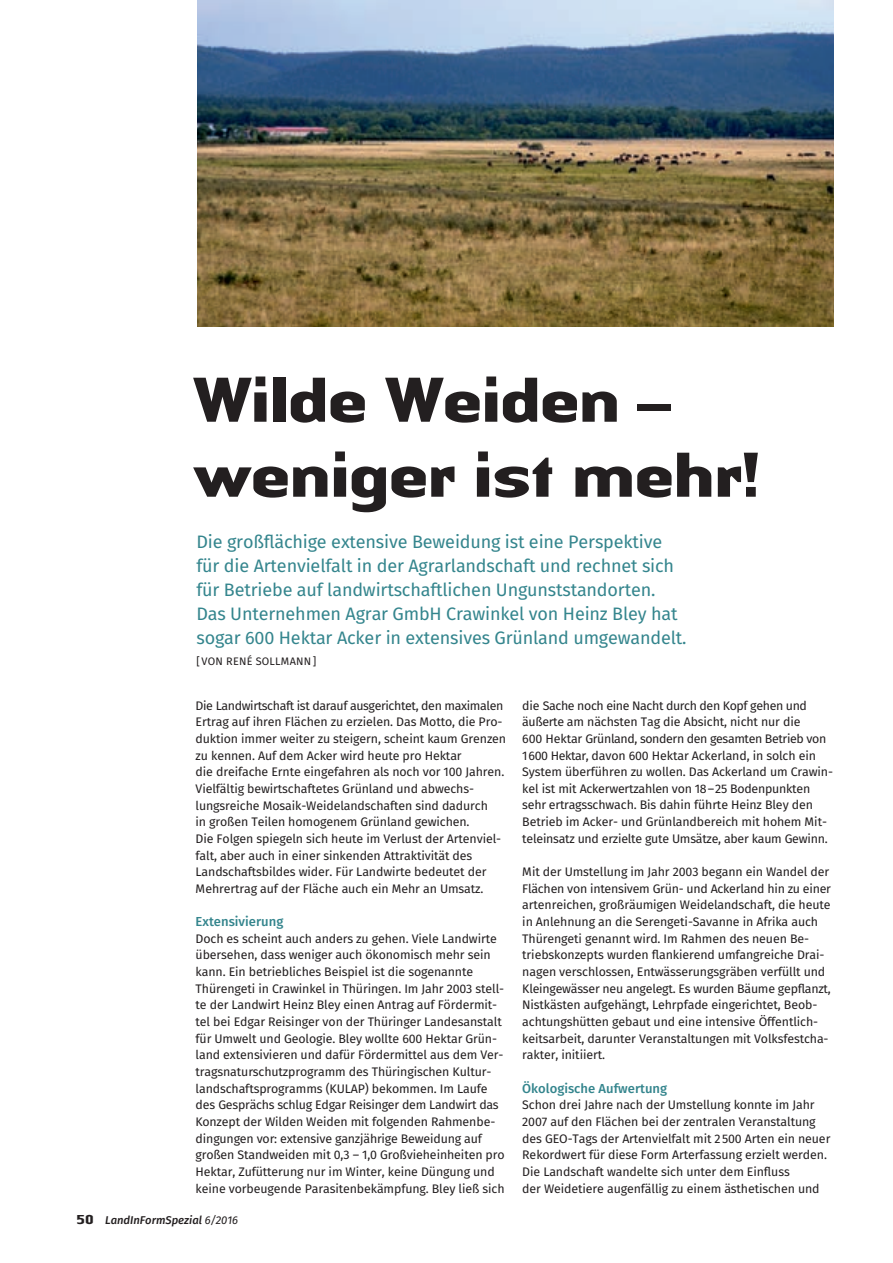
<style>
.page{position:relative;width:893px;height:1263px;background:#fff}
.page>*{position:absolute;margin:0;border:0;box-sizing:border-box;transform-origin:0 0}
.t1{font:700 66px/75px "Authentic Sans Std";letter-spacing:-.05em;color:#231f20}
.t2{font:18px/24px "Fira Sans";letter-spacing:-.01em;color:#34858d}
.t3{font:500 13.05px "Fira Sans";color:#34858d}
.t4{font:12.3px/16.6px "Fira Sans";letter-spacing:-.01em;color:#231f20}
.t5{font:italic 500 11.25px "Fira Sans";color:#231f20}
.t6{font:10.8px "Fira Sans";letter-spacing:.02em;color:#231f20}
.s1{font-family:"Authentic Sans Std";font-weight:700;font-style:normal;font-size:13.5px}
.s2{font-weight:400}
</style>
<div class="page">
<img style="left:198px;top:0;width:635px;height:327px">
<h1 class="t1" style="left:192px;top:360px;width:571px">Wilde Weiden – weniger ist mehr!</h1>
<p class="t2" style="left:196px;top:531px;width:492px">Die großflächige extensive Beweidung ist eine Perspektive für die Artenvielfalt in der Agrarlandschaft und rechnet sich für Betriebe auf landwirtschaftlichen Ungunststandorten.<br>Das Unternehmen Agrar GmbH Crawinkel von Heinz Bley hat sogar 600 Hektar Acker in extensives Grünland umgewandelt.</p>
<p class="t6" style="left:196px;top:653px;width:121px">[ VON RENÉ SOLLMANN]</p>
<p class="t4" style="left:196px;top:698px;width:312px">Die Landwirtschaft ist darauf ausgerichtet, den maximalen Ertrag auf ihren Flächen zu erzielen. Das Motto, die Pro&shy;duktion immer weiter zu steigern, scheint kaum Grenzen zu kennen. Auf dem Acker wird heute pro Hektar<br>die dreifache Ernte eingefahren als noch vor 100 Jahren.<br>Vielfältig bewirtschaftetes Grünland und abwechs&shy;lungsreiche Mosaik-Weidelandschaften sind dadurch<br>in großen Teilen homogenem Grünland gewichen.<br>Die Folgen spiegeln sich heute im Verlust der Artenviel&shy;falt, aber auch in einer sinkenden Attraktivität des Landschaftsbildes wider. Für Landwirte bedeutet der Mehrertrag auf der Fläche auch ein Mehr an Umsatz.</p>
<p class="t3" style="left:196px;top:912px;width:89px">Extensivierung</p>
<p class="t4" style="left:196px;top:931px;width:311px">Doch es scheint auch anders zu gehen. Viele Landwirte übersehen, dass weniger auch ökonomisch mehr sein kann. Ein betriebliches Beispiel ist die sogenannte Thürengeti in Crawinkel in Thüringen. Im Jahr 2003 stell&shy;te der Landwirt Heinz Bley einen Antrag auf Fördermit&shy;tel bei Edgar Reisinger von der Thüringer Landesanstalt für Umwelt und Geologie. Bley wollte 600 Hektar Grün&shy;land extensivieren und dafür Fördermittel aus dem Ver&shy;tragsnaturschutzprogramm des Thüringischen Kultur&shy;landschaftsprogramms (KULAP) bekommen. Im Laufe des Gesprächs schlug Edgar Reisinger dem Landwirt das Konzept der Wilden Weiden mit folgenden Rahmenbe&shy;dingungen vor: extensive ganzjährige Beweidung auf großen Standweiden mit 0,3 – 1,0 Großvieheinheiten pro Hektar, Zufütterung nur im Winter, keine Düngung und keine vorbeugende Parasitenbekämpfung. Bley ließ sich</p>
<p class="t5" style="left:77px;top:1212px;width:163px"><span class="s1">50</span> LandInFormSpezial <span class="s2">6/2016</span></p>
<p class="t4" style="left:522px;top:698px;width:312px">die Sache noch eine Nacht durch den Kopf gehen und äußerte am nächsten Tag die Absicht, nicht nur die<br>600 Hektar Grünland, sondern den gesamten Betrieb von 1600 Hektar, davon 600 Hektar Ackerland, in solch ein System überführen zu wollen. Das Ackerland um Crawin&shy;kel ist mit Ackerwertzahlen von 18–25 Bodenpunkten sehr ertragsschwach. Bis dahin führte Heinz Bley den Betrieb im Acker- und Grünlandbereich mit hohem Mit&shy;teleinsatz und erzielte gute Umsätze, aber kaum Gewinn.</p>
<p class="t4" style="left:522px;top:864px;width:310px">Mit der Umstellung im Jahr 2003 begann ein Wandel der Flächen von intensivem Grün- und Ackerland hin zu einer artenreichen, großräumigen Weidelandschaft, die heute in Anlehnung an die Serengeti-Savanne in Afrika auch Thürengeti genannt wird. Im Rahmen des neuen Be&shy;triebskonzepts wurden flankierend umfangreiche Drai&shy;nagen verschlossen, Entwässerungsgräben verfüllt und Kleingewässer neu angelegt. Es wurden Bäume gepflanzt, Nistkästen aufgehängt, Lehrpfade eingerichtet, Beob&shy;achtungshütten gebaut und eine intensive Öffentlich&shy;keitsarbeit, darunter Veranstaltungen mit Volksfestcha&shy;rakter, initiiert.</p>
<p class="t3" style="left:522px;top:1079px;width:146px">Ökologische Aufwertung</p>
<p class="t4" style="left:522px;top:1097px;width:310px">Schon drei Jahre nach der Umstellung konnte im Jahr 2007 auf den Flächen bei der zentralen Veranstaltung des GEO-Tags der Artenvielfalt mit 2500 Arten ein neuer Rekordwert für diese Form Arterfassung erzielt werden.<br>Die Landschaft wandelte sich unter dem Einfluss<br>der Weidetiere augenfällig zu einem ästhetischen und</p>
</div>
